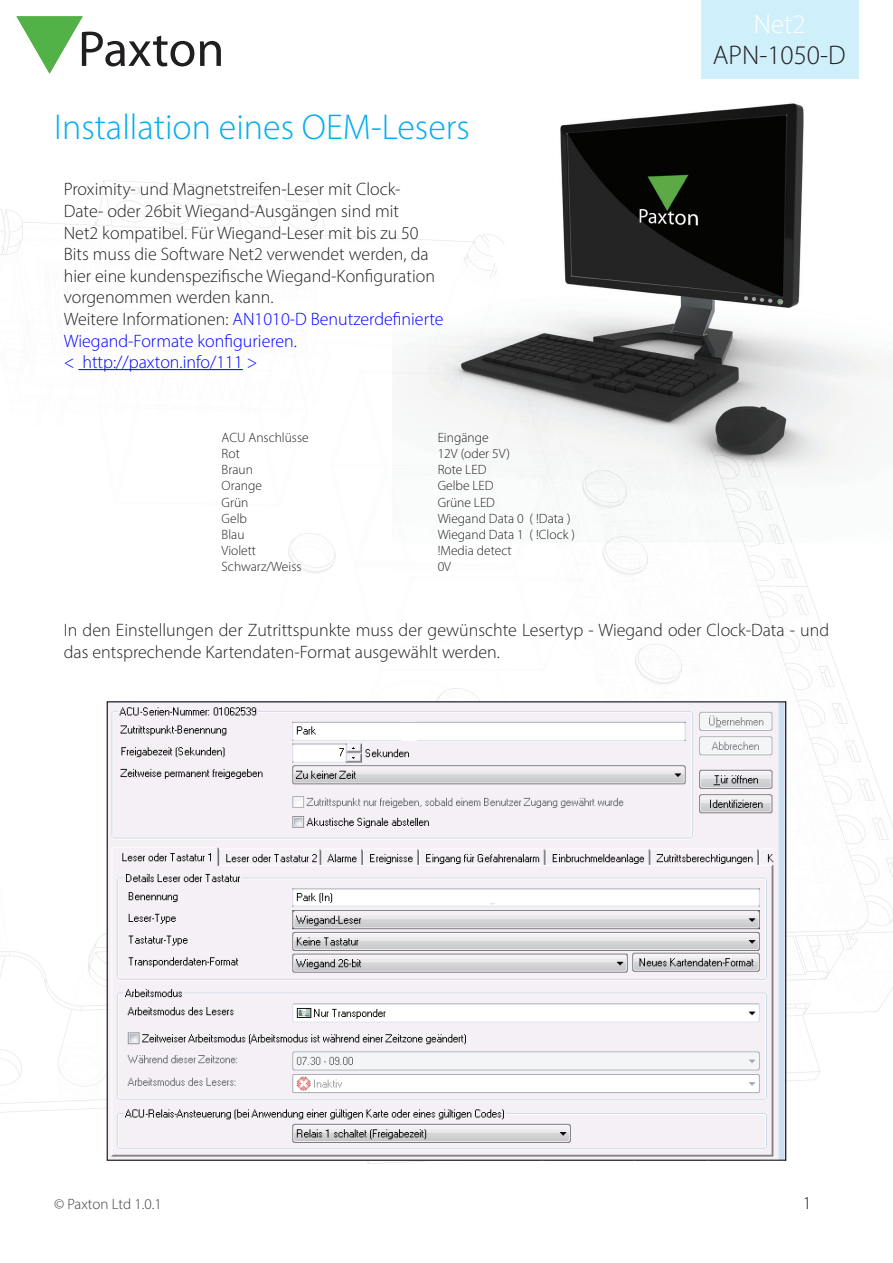
<style>
.page{position:relative;width:893px;height:1263px;background:#fff}
.page>*{position:absolute;margin:0;border:0;box-sizing:border-box;transform-origin:0 0}
.AN_Title{font:300 36px "Myriad Pro";color:#00aeef}
.AN_Title-2{font:300 27px "Myriad Pro";color:#231f20}
.AN_Title-3{font:300 27px "Myriad Pro";color:#fff}
.Text_-_with_ANs{font:300 18px/21.6px "Myriad Pro";color:#231f20}
.Text{font:300 18px/21.6px "Myriad Pro";color:#231f20}
.t1{font:300 15px "Myriad Pro";letter-spacing:-.005em;color:#3e3e3f}
.Text_9pt_bold_T{font:300 13.5px "Myriad Pro";color:#231f20}
.s1{color:#00f}
</style>
<div class="page">
<img style="left:0;top:180px;width:893px;height:984px">
<svg style="left:16px;top:16px;width:178px;height:58px"></svg>
<svg style="left:200px;top:41px;width:21px;height:25px"></svg>
<img style="left:392px;top:16px;width:501px;height:527px">
<hr style="left:78px;top:369px;width:165px;height:1px;background:#00f">
<div style="left:702px;top:0;width:157px;height:79px;background:#cfeffb"></div>
<img style="left:109px;top:703px;width:675px;height:456px">
<p class="AN_Title-3" style="left:754px;top:8px;width:53px">Net2</p>
<p class="AN_Title" style="left:54px;top:106px;width:417px">Installation eines OEM-Lesers</p>
<p class="Text_-_with_ANs" style="left:64px;top:178px;width:381px">Proximity- und Magnetstreifen-Leser mit Clock-Date- oder 26bit Wiegand-Ausgängen sind mit<br>Net2 kompatibel. Für Wiegand-Leser mit bis zu 50<br>Bits muss die Software Net2 verwendet werden, da hier eine kundenspezifische Wiegand-Konfiguration vorgenommen werden kann.<br>Weitere Informationen: <span class="s1">AN1010-D Benutzerdefinierte Wiegand-Formate konfigurieren.<br>&lt; http://paxton.info/111 &gt;</span></p>
<p class="Text_9pt_bold_T" style="left:222px;top:429px;width:88px">ACU Anschlüsse</p>
<p class="Text_9pt_bold_T" style="left:438px;top:429px;width:52px">Eingänge</p>
<p class="Text_9pt_bold_T" style="left:222px;top:445px;width:20px">Rot</p>
<p class="Text_9pt_bold_T" style="left:438px;top:445px;width:74px">12V (oder 5V)</p>
<p class="Text_9pt_bold_T" style="left:222px;top:461px;width:33px">Braun</p>
<p class="Text_9pt_bold_T" style="left:438px;top:461px;width:50px">Rote LED</p>
<p class="Text_9pt_bold_T" style="left:222px;top:478px;width:42px">Orange</p>
<p class="Text_9pt_bold_T" style="left:438px;top:478px;width:57px">Gelbe LED</p>
<p class="Text_9pt_bold_T" style="left:222px;top:494px;width:28px">Grün</p>
<p class="Text_9pt_bold_T" style="left:438px;top:494px;width:59px">Grüne LED</p>
<p class="Text_9pt_bold_T" style="left:222px;top:510px;width:27px">Gelb</p>
<p class="Text_9pt_bold_T" style="left:438px;top:510px;width:134px">Wiegand Data 0 ( !Data )</p>
<p class="Text_9pt_bold_T" style="left:222px;top:526px;width:24px">Blau</p>
<p class="Text_9pt_bold_T" style="left:438px;top:526px;width:139px">Wiegand Data 1 ( !Clock )</p>
<p class="Text_9pt_bold_T" style="left:222px;top:542px;width:36px">Violett</p>
<p class="Text_9pt_bold_T" style="left:438px;top:542px;width:76px">!Media detect</p>
<p class="Text_9pt_bold_T" style="left:222px;top:559px;width:81px">Schwarz/Weiss</p>
<p class="Text_9pt_bold_T" style="left:438px;top:559px;width:15px">0V</p>
<p class="AN_Title-2" style="left:713px;top:39px;width:134px">APN-1050-D</p>
<p class="Text" style="left:64px;top:619px;width:767px">In den Einstellungen der Zutrittspunkte muss der gewünschte Lesertyp - Wiegand oder Clock-Data - und das entsprechende Kartendaten-Format ausgewählt werden.</p>
<p class="t1" style="left:54px;top:1195px;width:109px">© Paxton Ltd 1.0.1</p>
<p class="Text_-_with_ANs" style="left:803px;top:1192px;width:10px">1</p>
</div>
